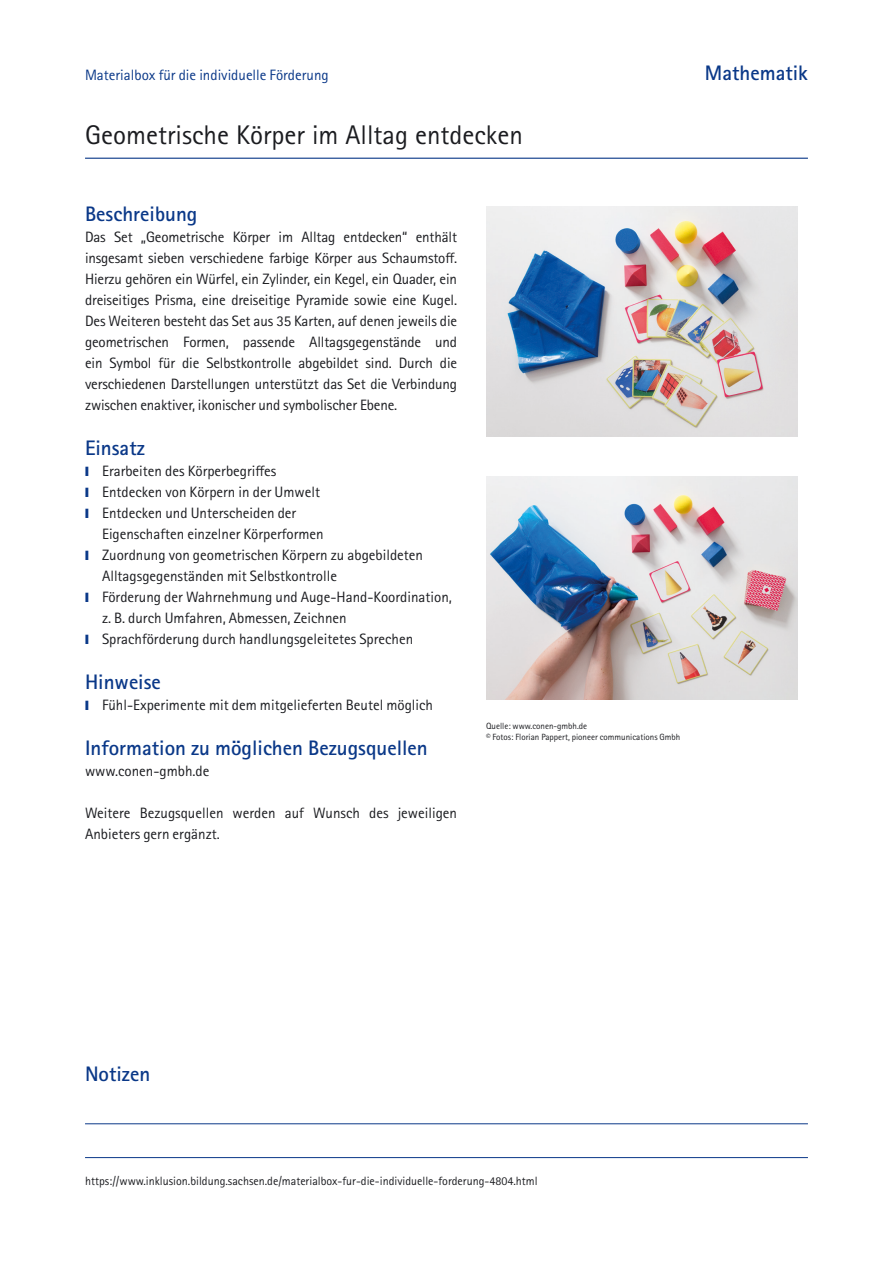
<style>
.page{position:relative;width:893px;height:1263px;background:#fff}
.page>*{position:absolute;margin:0;border:0;box-sizing:border-box;transform-origin:0 0}
.t1{font:27px "Rotis Sans Serif Pro";color:#1b1c20}
.t2{font:700 21px "Rotis Sans Serif Pro";color:#0a3888}
.t3{font:15px/21px "Rotis Sans Serif Pro";color:#1b1c20}
.t4{font:15px "Rotis Sans Serif Pro";color:#0a3888}
.t5{font:12px "Rotis Sans Serif Pro";color:#1b1c20}
.t6{font:9px/11.2px "Rotis Sans Serif Pro";color:#1b1c20}
.s1{color:#0a3888}
</style>
<div class="page">
<hr style="left:85px;top:1157px;width:723px;height:1px;background:#0a3888">
<hr style="left:85px;top:1123px;width:723px;height:1px;background:#0a3888">
<hr style="left:85px;top:158px;width:723px;height:1px;background:#0a3888">
<img style="left:486px;top:206px;width:311px;height:230px">
<img style="left:486px;top:476px;width:311px;height:224px">
<p class="t4" style="left:85px;top:66px;width:245px">Materialbox für die individuelle Förderung</p>
<h1 class="t1" style="left:85px;top:119px;width:439px">Geometrische Körper im Alltag entdecken</h1>
<h2 class="t2" style="left:85px;top:201px;width:114px">Beschreibung</h2>
<p class="t3" style="left:85px;top:226px;width:374px;text-align:justify">Das Set „Geometrische Körper im Alltag entdecken“ enthält insgesamt sieben verschiedene farbige Körper aus Schaumstoff.<br>Hierzu gehören ein Würfel, ein Zylinder, ein Kegel, ein Quader, ein dreiseitiges Prisma, eine dreiseitige Pyramide sowie eine Kugel.<br>Des Weiteren besteht das Set aus 35 Karten, auf denen jeweils die geometrischen Formen, passende Alltagsgegenstände und ein Symbol für die Selbstkontrolle abgebildet sind. Durch die verschiedenen Darstellungen unterstützt das Set die Verbindung zwischen enaktiver, ikonischer und symbolischer Ebene.</p>
<h2 class="t2" style="left:85px;top:435px;width:61px">Einsatz</h2>
<p class="t3" style="left:85px;top:460px;width:236px"><span class="s1">❙</span> Erarbeiten des Körperbegriffes<br><span class="s1">❙</span> Entdecken von Körpern in der Umwelt <span class="s1">❙</span> Entdecken und Unterscheiden der</p>
<p class="t3" style="left:102px;top:523px;width:223px">Eigenschaften einzelner Körperformen</p>
<p class="t3" style="left:85px;top:544px;width:339px"><span class="s1">❙</span> Zuordnung von geometrischen Körpern zu abgebildeten</p>
<p class="t3" style="left:102px;top:565px;width:237px">Alltagsgegenständen mit Selbstkontrolle</p>
<p class="t3" style="left:85px;top:586px;width:368px"><span class="s1">❙</span> Förderung der Wahrnehmung und Auge-Hand-Koordination,</p>
<p class="t3" style="left:102px;top:607px;width:246px">z. B. durch Umfahren, Abmessen, Zeichnen</p>
<p class="t3" style="left:85px;top:628px;width:330px"><span class="s1">❙</span> Sprachförderung durch handlungsgeleitetes Sprechen</p>
<h2 class="t2" style="left:85px;top:669px;width:77px">Hinweise</h2>
<p class="t3" style="left:85px;top:694px;width:350px"><span class="s1">❙</span> Fühl-Experimente mit dem mitgelieferten Beutel möglich</p>
<h2 class="t2" style="left:85px;top:735px;width:344px">Information zu möglichen Bezugsquellen</h2>
<p class="t3" style="left:85px;top:760px;width:126px">www.conen-gmbh.de</p>
<p class="t3" style="left:85px;top:802px;width:374px">Weitere Bezugsquellen werden auf Wunsch des jeweiligen<br>Anbieters gern ergänzt.</p>
<p class="t6" style="left:486px;top:720px;width:196px">Quelle: www.conen-gmbh.de<br>© Fotos: Florian Pappert, pioneer communications Gmbh</p>
<h2 class="t2" style="left:705px;top:59px;width:105px">Mathematik</h2>
<h2 class="t2" style="left:85px;top:1061px;width:67px">Notizen</h2>
<p class="t5" style="left:85px;top:1174px;width:454px">https://www.inklusion.bildung.sachsen.de/materialbox-fur-die-individuelle-forderung-4804.html</p>
</div>
